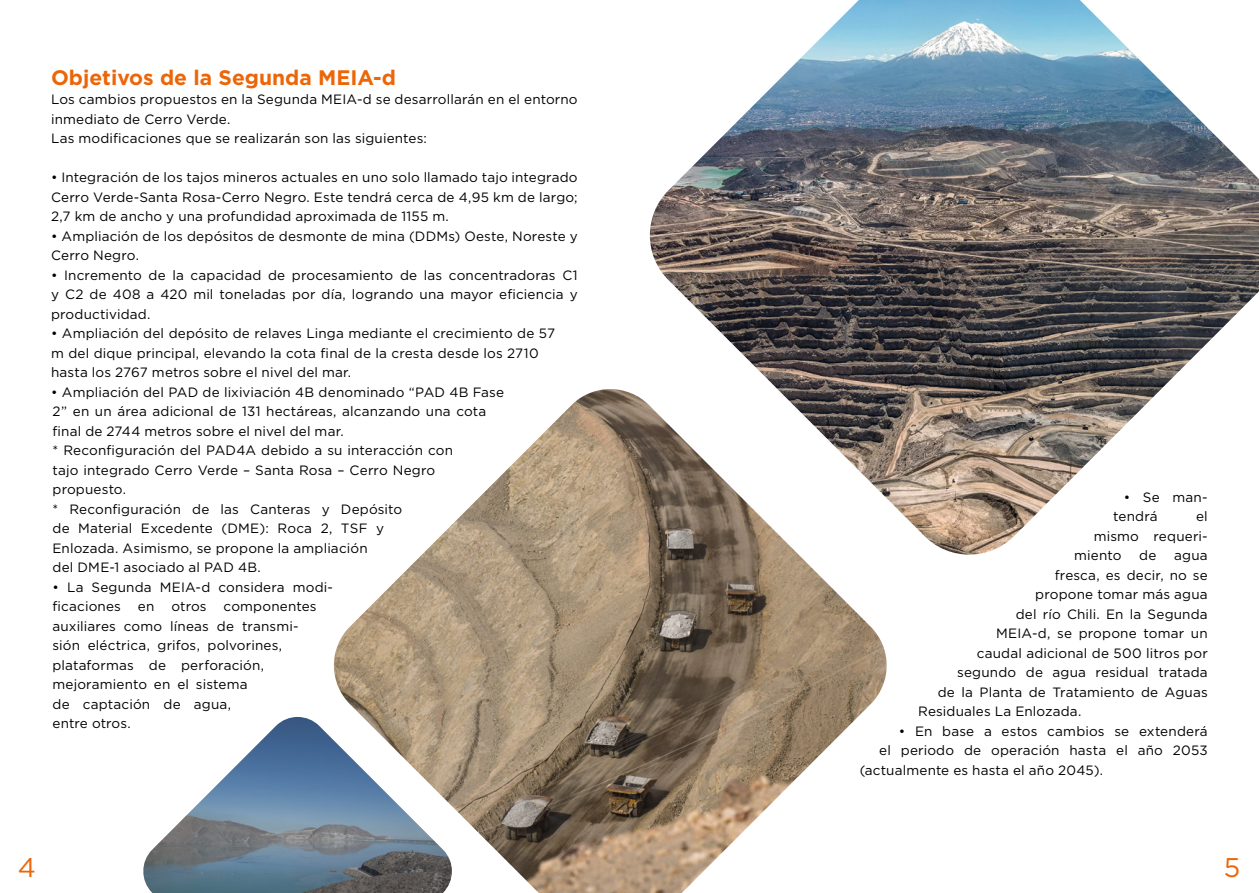
<style>
.page{position:relative;width:1259px;height:893px;background:#fff}
.page>*{position:absolute;margin:0;border:0;box-sizing:border-box;transform-origin:0 0}
.t1{font:27px "Gotham";color:#ec6608}
.t2{font:700 21px "Gotham";color:#ec6608}
.t3{font:13.5px/19.5px "Gotham";letter-spacing:.01em;color:#000}
</style>
<div class="page">
<img style="left:333px;top:389px;width:554px;height:504px">
<img style="left:143px;top:717px;width:312px;height:176px">
<img style="left:643px;top:0;width:616px;height:561px">
<h2 class="t2" style="left:51px;top:63px;width:346px">Objetivos de la Segunda MEIA-d</h2>
<p class="t3" style="left:51px;top:89px;width:528px">Los cambios propuestos en la Segunda MEIA-d se desarrollarán en el entorno inmediato de Cerro Verde.<br>Las modificaciones que se realizarán son las siguientes:</p>
<p class="t3" style="left:51px;top:167px;width:528px;text-align:justify">• Integración de los tajos mineros actuales en uno solo llamado tajo integrado Cerro Verde-Santa Rosa-Cerro Negro. Este tendrá cerca de 4,95 km de largo; 2,7 km de ancho y una profundidad aproximada de 1155 m.</p>
<p class="t3" style="left:51px;top:226px;width:528px">• Ampliación de los depósitos de desmonte de mina (DDMs) Oeste, Noreste y<br>Cerro Negro.</p>
<p class="t3" style="left:51px;top:265px;width:528px;text-align:justify">• Incremento de la capacidad de procesamiento de las concentradoras C1 y C2 de 408 a 420 mil toneladas por día, logrando una mayor eficiencia y productividad.</p>
<p class="t3" style="left:51px;top:323px;width:506px">• Ampliación del depósito de relaves Linga mediante el crecimiento de 57 m del dique principal, elevando la cota final de la cresta desde los 2710 hasta los 2767 metros sobre el nivel del mar.</p>
<p class="t3" style="left:51px;top:382px;width:454px">• Ampliación del PAD de lixiviación 4B denominado “PAD 4B Fase 2” en un área adicional de 131 hectáreas, alcanzando una cota final de 2744 metros sobre el nivel del mar.<br>* Reconfiguración del PAD4A debido a su interacción con<br>tajo integrado Cerro Verde – Santa Rosa – Cerro Negro propuesto.<br>* Reconfiguración de las Canteras y Depósito<br>de Material Excedente (DME): Roca 2, TSF y<br>Enlozada. Asimismo, se propone la ampliación<br>del DME-1 asociado al PAD 4B.</p>
<p class="t3" style="left:53px;top:577px;width:282px">• La Segunda MEIA-d considera modi&shy;ficaciones</p>
<p class="t3" style="left:53px;top:596px;width:265px;text-indent:171px">componentes auxiliares como líneas de transmi&shy;sión eléctrica, grifos, polvorines, plataformas de perforación, mejoramiento en el sistema<br>de captación de agua,<br>entre otros.</p>
<p class="t3" style="left:138px;top:596px;width:18px">en</p>
<p class="t3" style="left:171px;top:596px;width:37px">otros</p>
<p class="t3" style="left:1113px;top:487px;width:96px;text-indent:11px">• Se man&shy;tendrá</p>
<p class="t3" style="left:1196px;top:506px;width:13px">el</p>
<p class="t3" style="left:1093px;top:526px;width:116px">mismo requeri-</p>
<p class="t3" style="left:1074px;top:545px;width:49px">miento</p>
<p class="t3" style="left:1139px;top:545px;width:19px">de</p>
<p class="t3" style="left:1174px;top:545px;width:35px">agua</p>
<p class="t3" style="left:1054px;top:565px;width:154px">fresca, es decir, no se</p>
<p class="t3" style="left:1035px;top:584px;width:174px">propone tomar más agua</p>
<p class="t3" style="left:1015px;top:604px;width:194px">del río Chili. En la Segunda</p>
<p class="t3" style="left:996px;top:623px;width:213px">MEIA-d, se propone tomar un</p>
<p class="t3" style="left:976px;top:643px;width:233px">caudal adicional de 500 litros por</p>
<p class="t3" style="left:957px;top:662px;width:252px">segundo de agua residual tratada</p>
<p class="t3" style="left:937px;top:682px;width:271px">de la Planta de Tratamiento de Aguas</p>
<p class="t3" style="left:918px;top:701px;width:165px">Residuales La Enlozada.</p>
<p class="t3" style="left:898px;top:721px;width:310px">• En base a estos cambios se extenderá</p>
<p class="t3" style="left:879px;top:740px;width:330px">el periodo de operación hasta el año 2053</p>
<p class="t3" style="left:859px;top:760px;width:245px">(actualmente es hasta el año 2045).</p>
<h1 class="t1" style="left:18px;top:851px;width:20px">4</h1>
<h1 class="t1" style="left:1223px;top:851px;width:18px">5</h1>
</div>
